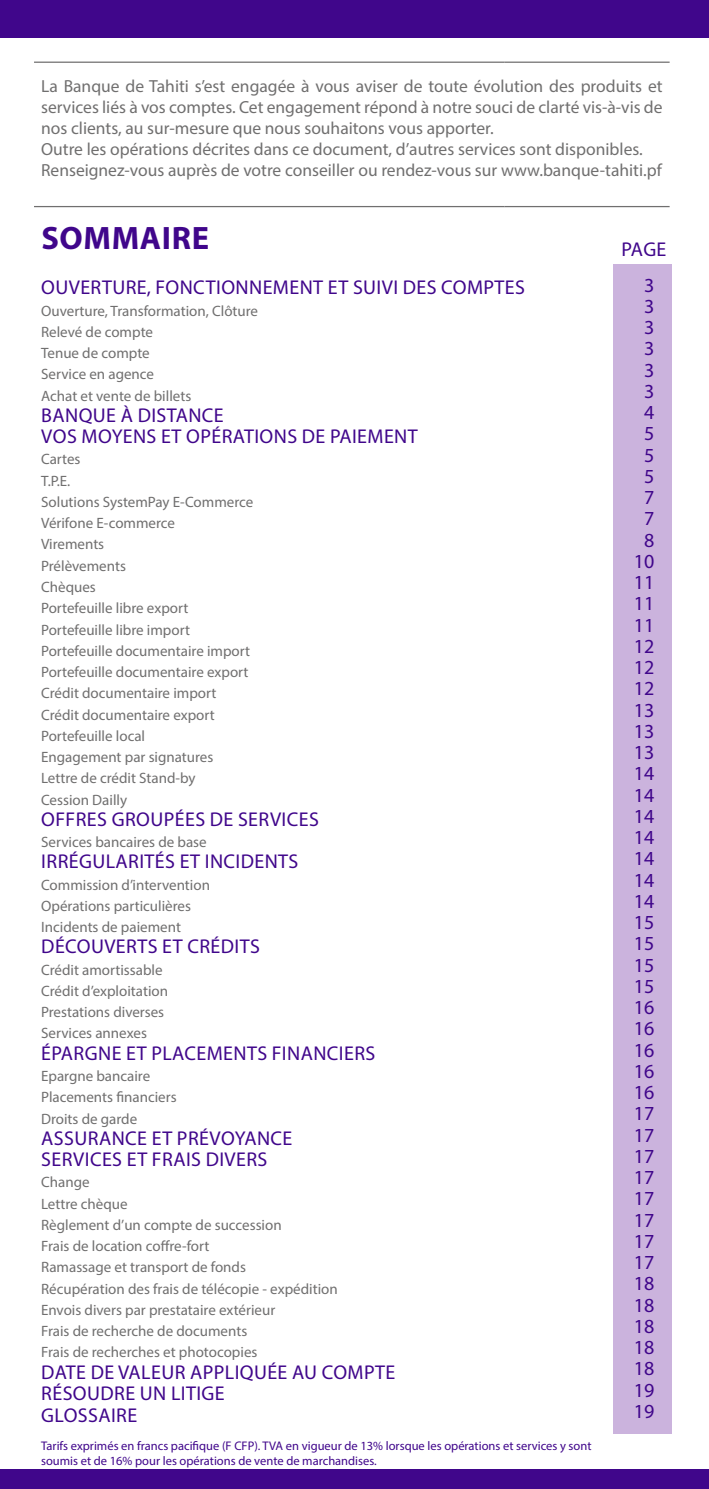
<style>
.page{position:relative;width:709px;height:1489px;background:#fff}
.page>*{position:absolute;margin:0;border:0;box-sizing:border-box;transform-origin:0 0}
.t1{font:700 32.5px "Myriad Pro";letter-spacing:.02em;color:#40068b}
.t2{font:20px/21.2px "Myriad Pro";letter-spacing:.02em;color:#40068b}
.t3{font:20px/21.2px "Myriad Pro";color:#40068b;text-align:center}
.t4{font:17.5px/21px "Myriad Pro";color:#706f6f}
.t5{font:15px/21.2px "Myriad Pro";color:#706f6f}
.t6{font:12.5px/15px "Myriad Pro";color:#40068b}
</style>
<div class="page">
<div style="left:0;top:0;width:709px;height:37px;background:#40068b"></div>
<div style="left:0;top:1469px;width:709px;height:19px;background:#40068b"></div>
<hr style="left:34px;top:62px;width:470px;height:1px;background:#706f6f">
<hr style="left:504px;top:62px;width:165px;height:1px;background:#706f6f">
<hr style="left:34px;top:206px;width:470px;height:1px;background:#706f6f">
<hr style="left:504px;top:206px;width:165px;height:1px;background:#706f6f">
<div style="left:613px;top:264px;width:59px;height:1169px;background:#cbb3dd"></div>
<p class="t4" style="left:41px;top:76px;width:623px">La Banque de Tahiti s’est engagée à vous aviser de toute évolution des produits et services liés à vos comptes. Cet engagement répond à notre souci de clarté vis-à-vis de nos clients, au sur-mesure que nous souhaitons vous apporter.<br>Outre les opérations décrites dans ce document, d’autres services sont disponibles.<br>Renseignez-vous auprès de votre conseiller ou rendez-vous sur www.banque-tahiti.pf</p>
<h1 class="t1" style="left:41px;top:217px;width:169px">SOMMAIRE</h1>
<h2 class="t2" style="left:41px;top:277px;width:485px">OUVERTURE, FONCTIONNEMENT ET SUIVI DES COMPTES</h2>
<p class="t5" style="left:41px;top:300px;width:218px">Ouverture, Transformation, Clôture<br>Relevé de compte<br>Tenue de compte<br>Service en agence<br>Achat et vente de billets</p>
<h2 class="t2" style="left:41px;top:404px;width:378px">BANQUE À DISTANCE<br>VOS MOYENS ET OPÉRATIONS DE PAIEMENT</h2>
<p class="t5" style="left:41px;top:448px;width:214px">Cartes<br>T.P.E.<br>Solutions SystemPay E-Commerce<br>Vérifone E-commerce<br>Virements<br>Prélèvements<br>Chèques<br>Portefeuille libre export<br>Portefeuille libre import<br>Portefeuille documentaire import<br>Portefeuille documentaire export<br>Crédit documentaire import<br>Crédit documentaire export<br>Portefeuille local<br>Engagement par signatures<br>Lettre de crédit Stand-by<br>Cession Dailly</p>
<h2 class="t2" style="left:41px;top:808px;width:279px">OFFRES GROUPÉES DE SERVICES</h2>
<p class="t5" style="left:41px;top:831px;width:167px">Services bancaires de base</p>
<h2 class="t2" style="left:41px;top:850px;width:258px">IRRÉGULARITÉS ET INCIDENTS</h2>
<p class="t5" style="left:41px;top:873px;width:170px">Commission d’intervention<br>Opérations particulières<br>Incidents de paiement</p>
<h2 class="t2" style="left:41px;top:935px;width:220px">DÉCOUVERTS ET CRÉDITS</h2>
<p class="t5" style="left:41px;top:958px;width:128px">Crédit amortissable<br>Crédit d’exploitation<br>Prestations diverses<br>Services annexes</p>
<h2 class="t2" style="left:41px;top:1042px;width:335px">ÉPARGNE ET PLACEMENTS FINANCIERS</h2>
<p class="t5" style="left:41px;top:1065px;width:137px">Epargne bancaire<br>Placements financiers<br>Droits de garde</p>
<h2 class="t2" style="left:41px;top:1127px;width:253px">ASSURANCE ET PRÉVOYANCE<br>SERVICES ET FRAIS DIVERS</h2>
<p class="t5" style="left:41px;top:1171px;width:298px">Change<br>Lettre chèque<br>Règlement d’un compte de succession<br>Frais de location coffre-fort<br>Ramassage et transport de fonds<br>Récupération des frais de télécopie - expédition<br>Envois divers par prestataire extérieur<br>Frais de recherche de documents<br>Frais de recherches et photocopies</p>
<h2 class="t2" style="left:41px;top:1360px;width:355px">DATE DE VALEUR APPLIQUÉE AU COMPTE<br>RÉSOUDRE UN LITIGE<br>GLOSSAIRE</h2>
<p class="t6" style="left:41px;top:1437px;width:552px">Tarifs exprimés en francs pacifique (F CFP). TVA en vigueur de 13% lorsque les opérations et services y sont soumis et de 16% pour les opérations de vente de marchandises.</p>
<h2 class="t2" style="left:621px;top:239px;width:46px">PAGE</h2>
<h2 class="t3" style="left:634px;top:274px;width:22px">3<br>3<br>3<br>3<br>3<br>3<br>4<br>5<br>5<br>5<br>7<br>7<br>8<br>10<br>11<br>11<br>11<br>12<br>12<br>12<br>13<br>13<br>13<br>14<br>14<br>14<br>14<br>14<br>14<br>14<br>15<br>15<br>15<br>15<br>16<br>16<br>16<br>16<br>16<br>17<br>17<br>17<br>17<br>17<br>17<br>17<br>17<br>18<br>18<br>18<br>18<br>18<br>19<br>19</h2>
</div>
